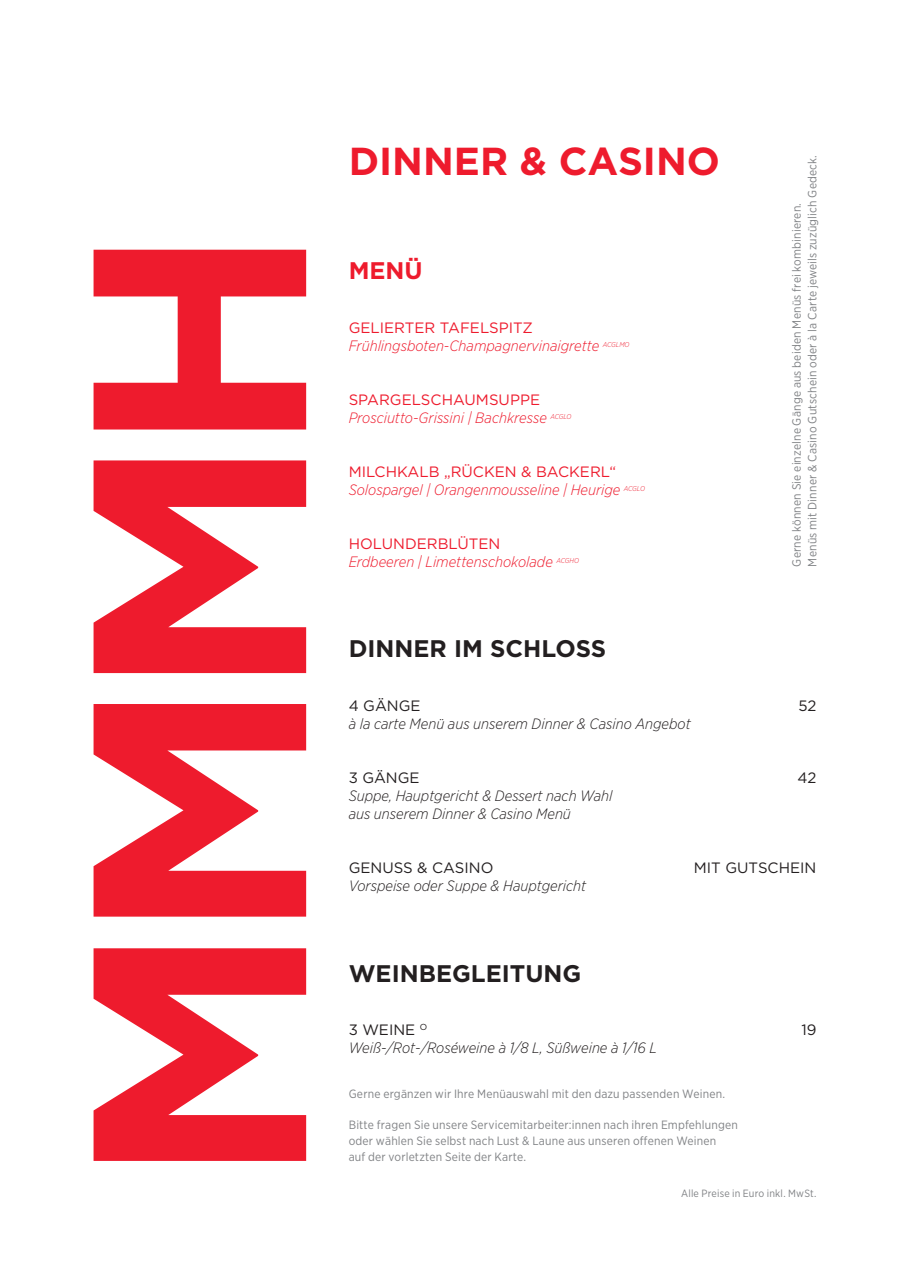
<style>
.page{position:relative;width:910px;height:1280px;background:#fff}
.page>*{position:absolute;margin:0;border:0;box-sizing:border-box;transform-origin:0 0}
.t1{font:700 39px "Gotham";color:#ee1b2d}
.t2{font:700 24px "Gotham";color:#231f20}
.t3{font:700 24px "Gotham";color:#ee1b2d}
.t4{font:italic 300 15px/18px "Gotham Narrow";color:#231f20}
.t5{font:italic 300 15px "Gotham Narrow";color:#ee1b2d}
.t6{font:15px "Gotham";color:#ee1b2d}
.t7{font:15px "Gotham";color:#231f20}
.t8{font:12px/15.6px "Gotham Narrow";letter-spacing:.015em;color:#818386}
.t9{font:10.5px "Gotham Narrow";letter-spacing:.015em;color:#818386}
</style>
<div class="page">
<svg style="left:94px;top:250px;width:212px;height:911px;fill:#ee1b2d"></svg>
<h1 class="t1" style="left:349px;top:135px;width:373px">DINNER &amp; CASINO</h1>
<h2 class="t3" style="left:349px;top:254px;width:76px">MENÜ</h2>
<p class="t6" style="left:349px;top:318px;width:186px">GELIERTER TAFELSPITZ</p>
<p class="t5" style="left:349px;top:336px;width:282px">Frühlingsboten-Champagnervinaigrette <sup>ACGLMO</sup></p>
<p class="t6" style="left:349px;top:390px;width:193px">SPARGELSCHAUMSUPPE</p>
<p class="t5" style="left:349px;top:408px;width:224px">Prosciutto-Grissini | Bachkresse <sup>ACGLO</sup></p>
<p class="t6" style="left:349px;top:462px;width:269px">MILCHKALB „RÜCKEN &amp; BACKERL“</p>
<p class="t5" style="left:349px;top:480px;width:298px">Solospargel | Orangenmousseline | Heurige <sup>ACGLO</sup></p>
<p class="t6" style="left:349px;top:534px;width:153px">HOLUNDERBLÜTEN</p>
<p class="t5" style="left:349px;top:552px;width:232px">Erdbeeren | Limettenschokolade <sup>ACGHO</sup></p>
<h2 class="t2" style="left:349px;top:632px;width:259px">DINNER IM SCHLOSS</h2>
<p class="t8" style="left:789px;top:567px;width:413px;rotate:-90deg">Gerne können Sie einzelne Gänge aus beiden Menüs frei kombinieren.<br>Menüs mit Dinner &amp; Casino Gutschein oder à la Carte jeweils zuzüglich Gedeck.</p>
<p class="t7" style="left:349px;top:696px;width:73px">4 GÄNGE</p>
<p class="t7" style="left:798px;top:696px;width:20px">52</p>
<p class="t4" style="left:349px;top:714px;width:344px">à la carte Menü aus unserem Dinner &amp; Casino Angebot</p>
<p class="t7" style="left:349px;top:768px;width:72px">3 GÄNGE</p>
<p class="t7" style="left:797px;top:768px;width:21px">42</p>
<p class="t4" style="left:349px;top:786px;width:265px">Suppe, Hauptgericht &amp; Dessert nach Wahl aus unserem Dinner &amp; Casino Menü</p>
<p class="t7" style="left:349px;top:858px;width:146px">GENUSS &amp; CASINO</p>
<p class="t7" style="left:694px;top:858px;width:124px">MIT GUTSCHEIN</p>
<p class="t4" style="left:349px;top:876px;width:239px">Vorspeise oder Suppe &amp; Hauptgericht</p>
<h2 class="t2" style="left:349px;top:957px;width:234px">WEINBEGLEITUNG</h2>
<p class="t7" style="left:349px;top:1020px;width:80px">3 WEINE <sup>O</sup></p>
<p class="t7" style="left:801px;top:1020px;width:17px">19</p>
<p class="t4" style="left:349px;top:1038px;width:310px">Weiß-/Rot-/Roséweine à 1/8 L, Süßweine à 1/16 L</p>
<p class="t8" style="left:349px;top:1086px;width:378px">Gerne ergänzen wir Ihre Menüauswahl mit den dazu passenden Weinen.</p>
<p class="t8" style="left:349px;top:1117px;width:391px">Bitte fragen Sie unsere Servicemitarbeiter:innen nach ihren Empfehlungen oder wählen Sie selbst nach Lust &amp; Laune aus unseren offenen Weinen<br>auf der vorletzten Seite der Karte.</p>
<p class="t9" style="left:681px;top:1186px;width:137px">Alle Preise in Euro inkl. MwSt.</p>
</div>
